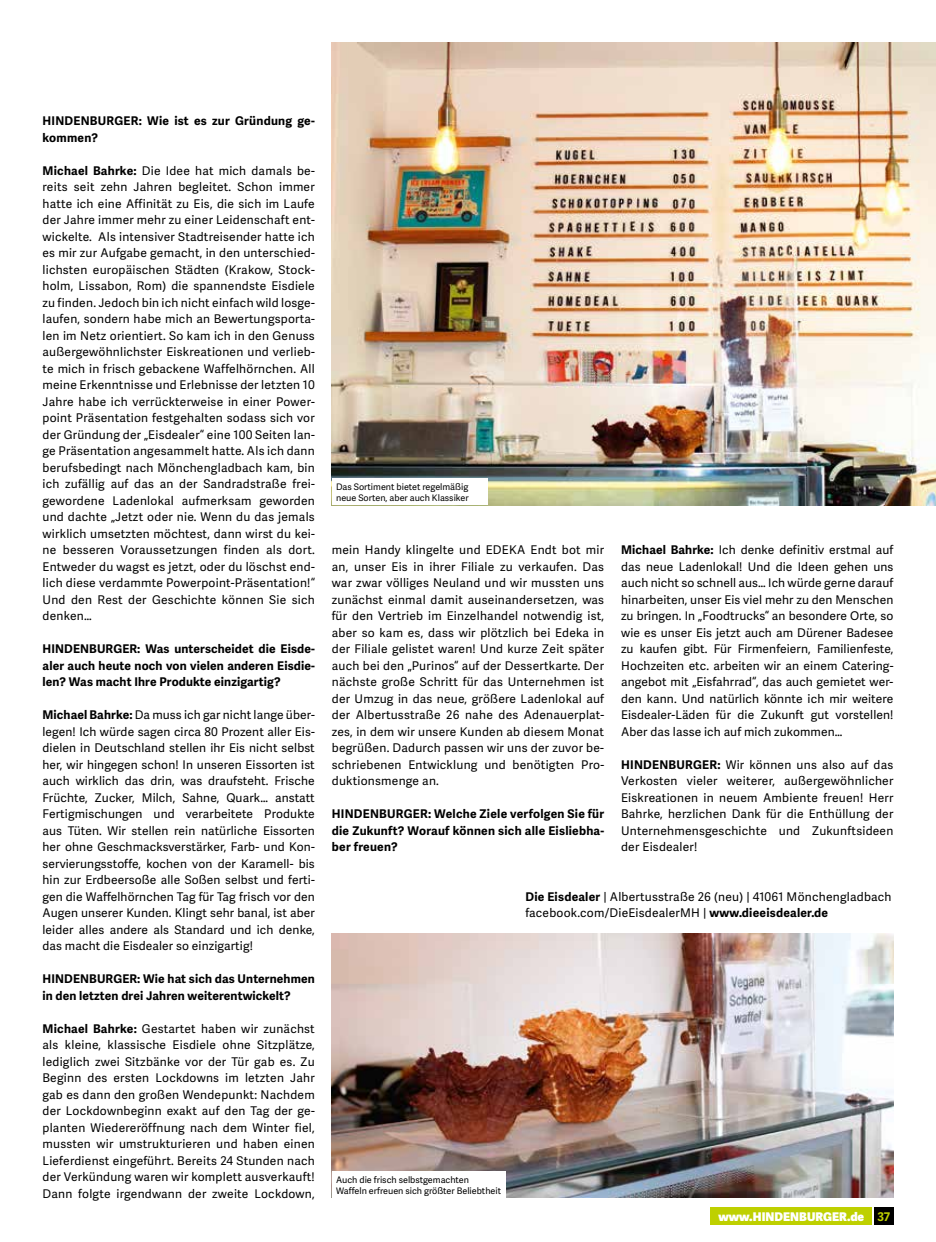
<style>
.page{position:relative;width:936px;height:1242px;background:#fff}
.page>*{position:absolute;margin:0;border:0;box-sizing:border-box;transform-origin:0 0}
.t1{font:12px/16.5px "Adelle Sans";letter-spacing:.02em;color:#000;text-align:justify}
.t2{font:700 12px/16.5px "Adelle Sans";letter-spacing:.01em;color:#000}
.t3{font:800 12px "Adelle Sans";color:#fff}
.t4{font:9px/10.8px "Adelle Sans";color:#000}
.s1{font-weight:700}
.s2{font-weight:700;color:#bed000}
</style>
<div class="page">
<div style="left:710px;top:1207px;width:162px;height:18px;background:#bed000"></div>
<div style="left:874px;top:1207px;width:19px;height:18px;background:#000"></div>
<img style="left:332px;top:43px;width:603px;height:462px">
<img style="left:332px;top:934px;width:561px;height:264px">
<div style="left:332px;top:479px;width:155px;height:26px;background:#fff"></div>
<div style="left:332px;top:1171px;width:173px;height:27px;background:#fff"></div>
<p class="t2" style="left:43px;top:113px;width:274px">HINDENBURGER: Wie ist es zur Gründung ge&shy;kommen?</p>
<p class="t1" style="left:43px;top:162px;width:274px"><span class="s1">Michael Bahrke:</span> Die Idee hat mich damals be&shy;reits seit zehn Jahren begleitet. Schon immer hatte ich eine Affinität zu Eis, die sich im Laufe der Jahre immer mehr zu einer Leidenschaft ent&shy;wickelte. Als intensiver Stadtreisender hatte ich es mir zur Aufgabe gemacht, in den unterschied&shy;lichsten europäischen Städten (Krakow, Stock&shy;holm, Lissabon, Rom) die spannendste Eisdiele zu finden. Jedoch bin ich nicht einfach wild losge&shy;laufen, sondern habe mich an Bewertungsporta&shy;len im Netz orientiert. So kam ich in den Genuss außergewöhnlichster Eiskreationen und verlieb&shy;te mich in frisch gebackene Waffelhörnchen. All meine Erkenntnisse und Erlebnisse der letzten 10<br>Jahre habe ich verrückterweise in einer Power&shy;point Präsentation festgehalten sodass sich vor der Gründung der „Eisdealer“ eine 100 Seiten lan&shy;ge Präsentation angesammelt hatte. Als ich dann berufsbedingt nach Mönchengladbach kam, bin ich zufällig auf das an der Sandradstraße frei&shy;gewordene Ladenlokal aufmerksam geworden und dachte „Jetzt oder nie. Wenn du das jemals wirklich umsetzten möchtest, dann wirst du kei&shy;ne besseren Voraussetzungen finden als dort.<br>Entweder du wagst es jetzt, oder du löschst end&shy;lich diese verdammte Powerpoint-Präsentation!“ Und den Rest der Geschichte können Sie sich denken…</p>
<p class="t2" style="left:43px;top:641px;width:274px;text-align:justify">HINDENBURGER: Was unterscheidet die Eisde&shy;aler auch heute noch von vielen anderen Eisdie&shy;len? Was macht Ihre Produkte einzigartig?</p>
<p class="t1" style="left:43px;top:707px;width:274px"><span class="s1">Michael Bahrke:</span> Da muss ich gar nicht lange über&shy;legen! Ich würde sagen circa 80 Prozent aller Eis&shy;dielen in Deutschland stellen ihr Eis nicht selbst her, wir hingegen schon! In unseren Eissorten ist auch wirklich das drin, was draufsteht. Frische Früchte, Zucker, Milch, Sahne, Quark… anstatt Fertigmischungen und verarbeitete Produkte aus Tüten. Wir stellen rein natürliche Eissorten her ohne Geschmacksverstärker, Farb- und Kon&shy;servierungsstoffe, kochen von der Karamell- bis hin zur Erdbeersoße alle Soßen selbst und ferti&shy;gen die Waffelhörnchen Tag für Tag frisch vor den Augen unserer Kunden. Klingt sehr banal, ist aber leider alles andere als Standard und ich denke, das macht die Eisdealer so einzigartig!</p>
<p class="t2" style="left:43px;top:971px;width:274px">HINDENBURGER: Wie hat sich das Unternehmen in den letzten drei Jahren weiterentwickelt?</p>
<p class="t1" style="left:43px;top:1020px;width:274px"><span class="s1">Michael Bahrke:</span> Gestartet haben wir zunächst als kleine, klassische Eisdiele ohne Sitzplätze, lediglich zwei Sitzbänke vor der Tür gab es. Zu Beginn des ersten Lockdowns im letzten Jahr gab es dann den großen Wendepunkt: Nachdem der Lockdownbeginn exakt auf den Tag der ge&shy;planten Wiedereröffnung nach dem Winter fiel, mussten wir umstrukturieren und haben einen Lieferdienst eingeführt. Bereits 24 Stunden nach der Verkündung waren wir komplett ausverkauft!<br>Dann folgte irgendwann der zweite Lockdown,</p>
<p class="t4" style="left:336px;top:482px;width:134px">Das Sortiment bietet regelmäßig neue Sorten, aber auch Klassiker</p>
<p class="t1" style="left:332px;top:542px;width:274px">mein Handy klingelte und EDEKA Endt bot mir an, unser Eis in ihrer Filiale zu verkaufen. Das war zwar völliges Neuland und wir mussten uns zunächst einmal damit auseinandersetzen, was für den Vertrieb im Einzelhandel notwendig ist, aber so kam es, dass wir plötzlich bei Edeka in der Filiale gelistet waren! Und kurze Zeit später auch bei den „Purinos“ auf der Dessertkarte. Der nächste große Schritt für das Unternehmen ist der Umzug in das neue, größere Ladenlokal auf der Albertusstraße 26 nahe des Adenauerplat&shy;zes, in dem wir unsere Kunden ab diesem Monat begrüßen. Dadurch passen wir uns der zuvor be&shy;schriebenen Entwicklung und benötigten Pro&shy;duktionsmenge an.</p>
<p class="t2" style="left:332px;top:806px;width:274px;text-align:justify">HINDENBURGER: Welche Ziele verfolgen Sie für die Zukunft? Worauf können sich alle Eisliebha&shy;ber freuen?</p>
<p class="t1" style="left:621px;top:542px;width:274px"><span class="s1">Michael Bahrke:</span> Ich denke definitiv erstmal auf das neue Ladenlokal! Und die Ideen gehen uns auch nicht so schnell aus… Ich würde gerne darauf hinarbeiten, unser Eis viel mehr zu den Menschen zu bringen. In „Foodtrucks“ an besondere Orte, so wie es unser Eis jetzt auch am Dürener Badesee zu kaufen gibt. Für Firmenfeiern, Familienfeste, Hochzeiten etc. arbeiten wir an einem Catering&shy;angebot mit „Eisfahrrad“, das auch gemietet wer&shy;den kann. Und natürlich könnte ich mir weitere Eisdealer-Läden für die Zukunft gut vorstellen!<br>Aber das lasse ich auf mich zukommen…</p>
<p class="t1" style="left:621px;top:756px;width:274px"><span class="s1">HINDENBURGER:</span> Wir können uns also auf das Verkosten vieler weiterer, außergewöhnlicher Eiskreationen in neuem Ambiente freuen! Herr Bahrke, herzlichen Dank für die Enthüllung der Unternehmensgeschichte und Zukunftsideen der Eisdealer!</p>
<p class="t1" style="left:525px;top:888px;width:367px"><span class="s1">Die Eisdealer</span> | Albertusstraße 26 (neu) | 41061 Mönchengladbach facebook.com/DieEisdealerMH | <span class="s1">www.dieeisdealer.de</span></p>
<p class="t4" style="left:336px;top:1174px;width:166px">Auch die frisch selbstgemachten<br>Waffeln erfreuen sich größter Beliebtheit</p>
<p class="t3" style="left:718px;top:1208px;width:173px">www.HINDENBURGER.de <span class="s2">37</span></p>
</div>
